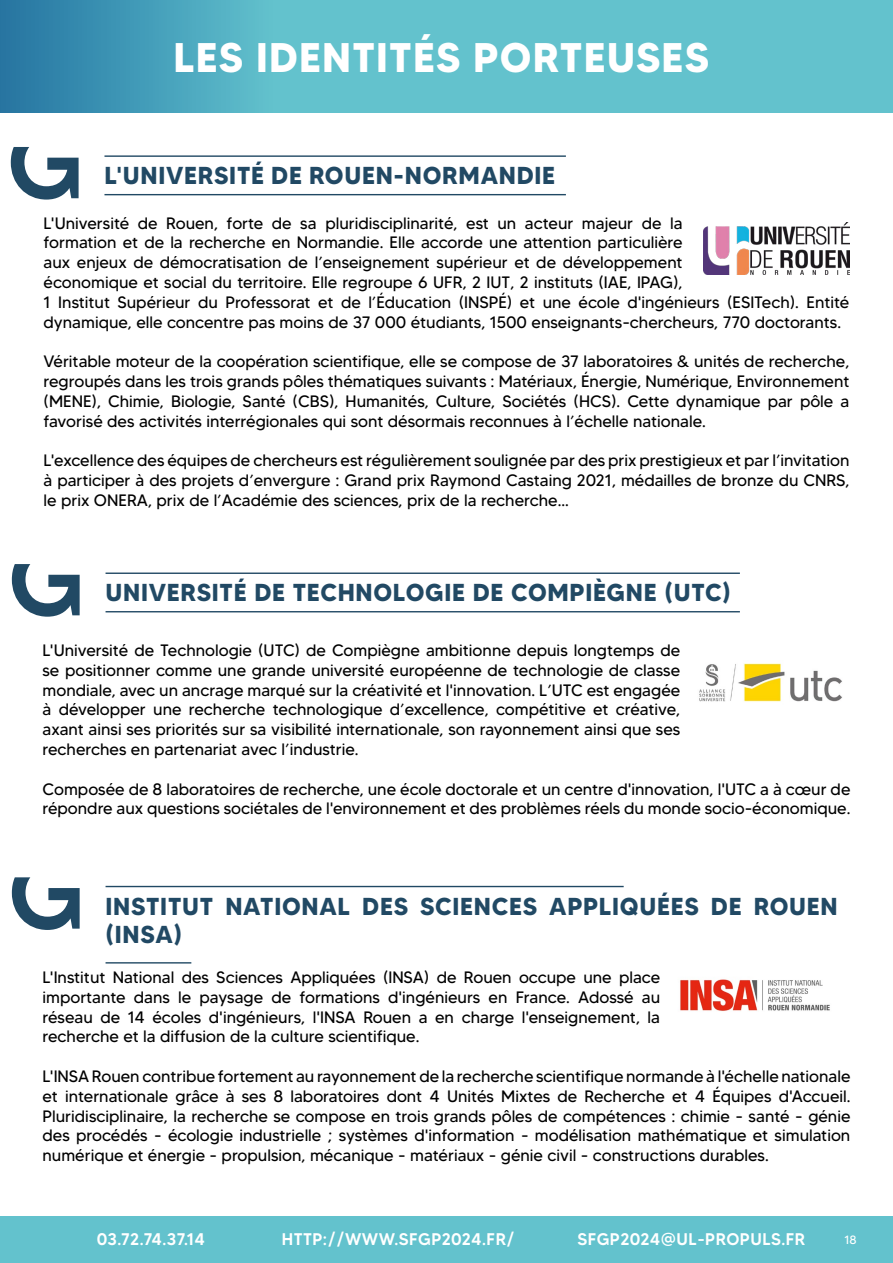
<style>
.page{position:relative;width:893px;height:1263px;background:#fff}
.page>*{position:absolute;margin:0;border:0;box-sizing:border-box;transform-origin:0 0}
.t1{font:700 41.25px "MADETOMMY";letter-spacing:.03em;color:#fff}
.t2{font:700 24.45px/28.8px "MADETOMMY";letter-spacing:.03em;color:#214964}
.t3{font:500 16.8px "MADETOMMY";letter-spacing:.03em;color:#fff}
.t4{font:16.5px/19.8px "MADETOMMY";color:#000;text-align:justify}
.t5{font:12px "MADETOMMY";color:#fff}
</style>
<div class="page">
<div style="left:0;top:1217px;width:893px;height:46px;background:#63c2cd"></div>
<svg style="left:0;top:0;width:893px;height:112px;background:#59b5c6"></svg>
<svg style="left:12px;top:877px;width:68px;height:53px"></svg>
<hr style="left:106px;top:886px;width:518px;height:1px;background:#214964">
<hr style="left:106px;top:962px;width:85px;height:1px;background:#214964">
<img style="left:680px;top:979px;width:150px;height:32px">
<svg style="left:11px;top:147px;width:68px;height:53px"></svg>
<hr style="left:104px;top:155px;width:462px;height:2px;background:#214964">
<hr style="left:104px;top:194px;width:462px;height:1px;background:#214964">
<img style="left:704px;top:222px;width:145px;height:53px">
<svg style="left:12px;top:564px;width:68px;height:53px"></svg>
<hr style="left:106px;top:572px;width:634px;height:2px;background:#214964">
<hr style="left:106px;top:611px;width:634px;height:1px;background:#214964">
<img style="left:699px;top:663px;width:143px;height:39px">
<h1 class="t1" style="left:173px;top:32px;width:537px">LES IDENTITÉS PORTEUSES</h1>
<h2 class="t2" style="left:104px;top:161px;width:452px">L'UNIVERSITÉ DE ROUEN-NORMANDIE</h2>
<p class="t4" style="left:44px;top:213px;width:807px;text-align:left">L'Université de Rouen, forte de sa pluridisciplinarité, est un acteur majeur de la<br>formation et de la recherche en Normandie. Elle accorde une attention particulière<br>aux enjeux de démocratisation de l’enseignement supérieur et de développement<br>économique et social du territoire. Elle regroupe 6 UFR, 2 IUT, 2 instituts (IAE, IPAG),<br>1 Institut Supérieur du Professorat et de l’Éducation (INSPÉ) et une école d'ingénieurs (ESITech). Entité dynamique, elle concentre pas moins de 37 000 étudiants, 1500 enseignants-chercheurs, 770 doctorants.</p>
<p class="t4" style="left:44px;top:351px;width:807px">Véritable moteur de la coopération scientifique, elle se compose de 37 laboratoires &amp; unités de recherche, regroupés dans les trois grands pôles thématiques suivants : Matériaux, Énergie, Numérique, Environnement (MENE), Chimie, Biologie, Santé (CBS), Humanités, Culture, Sociétés (HCS). Cette dynamique par pôle a favorisé des activités interrégionales qui sont désormais reconnues à l’échelle nationale.</p>
<p class="t4" style="left:44px;top:450px;width:807px">L'excellence des équipes de chercheurs est régulièrement soulignée par des prix prestigieux et par l’invitation à participer à des projets d’envergure : Grand prix Raymond Castaing 2021, médailles de bronze du CNRS, le prix ONERA, prix de l’Académie des sciences, prix de la recherche...</p>
<h2 class="t2" style="left:106px;top:578px;width:627px">UNIVERSITÉ DE TECHNOLOGIE DE COMPIÈGNE (UTC)</h2>
<p class="t4" style="left:43px;top:640px;width:639px">L'Université de Technologie (UTC) de Compiègne ambitionne depuis longtemps de se positionner comme une grande université européenne de technologie de classe mondiale, avec un ancrage marqué sur la créativité et l'innovation. L’UTC est engagée à développer une recherche technologique d’excellence, compétitive et créative, axant ainsi ses priorités sur sa visibilité internationale, son rayonnement ainsi que ses recherches en partenariat avec l’industrie.</p>
<p class="t4" style="left:43px;top:779px;width:809px">Composée de 8 laboratoires de recherche, une école doctorale et un centre d'innovation, l'UTC a à cœur de répondre aux questions sociétales de l'environnement et des problèmes réels du monde socio-économique.</p>
<h2 class="t2" style="left:106px;top:891px;width:734px">INSTITUT NATIONAL DES SCIENCES APPLIQUÉES DE ROUEN (INSA)</h2>
<p class="t4" style="left:43px;top:967px;width:619px">L'Institut National des Sciences Appliquées (INSA) de Rouen occupe une place importante dans le paysage de formations d'ingénieurs en France. Adossé au réseau de 14 écoles d'ingénieurs, l'INSA Rouen a en charge l'enseignement, la recherche et la diffusion de la culture scientifique.</p>
<p class="t4" style="left:43px;top:1066px;width:809px">L'INSA Rouen contribue fortement au rayonnement de la recherche scientifique normande à l'échelle nationale et internationale grâce à ses 8 laboratoires dont 4 Unités Mixtes de Recherche et 4 Équipes d'Accueil.<br>Pluridisciplinaire, la recherche se compose en trois grands pôles de compétences : chimie - santé - génie des procédés - écologie industrielle ; systèmes d'information - modélisation mathématique et simulation numérique et énergie - propulsion, mécanique - matériaux - génie civil - constructions durables.</p>
<p class="t3" style="left:97px;top:1228px;width:110px">03.72.74.37.14</p>
<p class="t3" style="left:282px;top:1228px;width:234px">HTTP://WWW.SFGP2024.FR/</p>
<p class="t3" style="left:577px;top:1228px;width:229px">SFGP2024@UL-PROPULS.FR</p>
<p class="t5" style="left:844px;top:1233px;width:14px">18</p>
</div>
